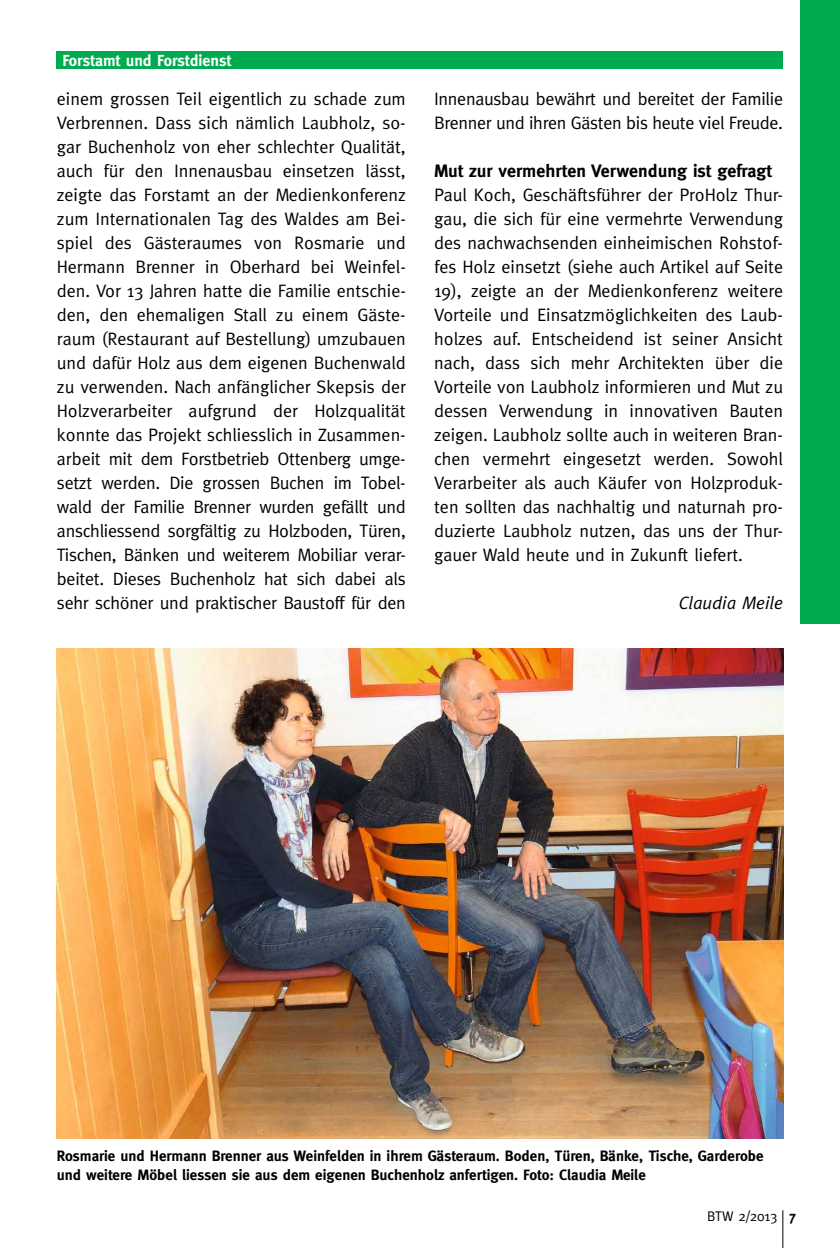
<style>
.page{position:relative;width:840px;height:1248px;background:#fff}
.page>*{position:absolute;margin:0;border:0;box-sizing:border-box;transform-origin:0 0}
.t1{font:18px/24px "Meta";letter-spacing:-.015em;color:#000;text-align:justify}
.t2{font:700 18px "Meta";color:#000}
.t3{font:italic 18px "Meta";color:#000}
.t4{font:700 16px "Meta";color:#fff}
.t5{font:700 15px/18px "Meta";color:#000}
.t6{font:14px "Meta";letter-spacing:-.01em;color:#000}
.s1{font-weight:700}
</style>
<div class="page">
<hr style="left:782px;top:1210px;width:1px;height:37px;background:#000">
<div style="left:799px;top:0;width:40px;height:624px;background:#00aa4e"></div>
<div style="left:57px;top:51px;width:725px;height:17px;background:#00aa4e"></div>
<img style="left:57px;top:648px;width:725px;height:490px">
<p class="t4" style="left:62px;top:51px;width:170px">Forstamt und Forstdienst</p>
<p class="t1" style="left:57px;top:86px;width:350px">einem grossen Teil eigentlich zu schade zum Verbrennen. Dass sich nämlich Laubholz, so&shy;gar Buchenholz von eher schlechter Qualität, auch für den Innenausbau einsetzen lässt, zeigte das Forstamt an der Medienkonferenz zum Internationalen Tag des Waldes am Bei&shy;spiel des Gästeraumes von Rosmarie und Hermann Brenner in Oberhard bei Weinfel&shy;den. Vor 13 Jahren hatte die Familie entschie&shy;den, den ehemaligen Stall zu einem Gäste&shy;raum (Restaurant auf Bestellung) umzubauen und dafür Holz aus dem eigenen Buchenwald zu verwenden. Nach anfänglicher Skepsis der Holzverarbeiter aufgrund der Holzqualität konnte das Projekt schliesslich in Zusammen&shy;arbeit mit dem Forstbetrieb Ottenberg umge&shy;setzt werden. Die grossen Buchen im Tobel&shy;wald der Familie Brenner wurden gefällt und anschliessend sorgfältig zu Holzboden, Türen, Tischen, Bänken und weiterem Mobiliar verar&shy;beitet. Dieses Buchenholz hat sich dabei als sehr schöner und praktischer Baustoff für den</p>
<p class="t1" style="left:434px;top:86px;width:350px">Innenausbau bewährt und bereitet der Familie<br>Brenner und ihren Gästen bis heute viel Freude.</p>
<p class="t2" style="left:434px;top:160px;width:339px">Mut zur vermehrten Verwendung ist gefragt</p>
<p class="t1" style="left:434px;top:182px;width:350px">Paul Koch, Geschäftsführer der ProHolz Thur&shy;gau, die sich für eine vermehrte Verwendung des nachwachsenden einheimischen Rohstof&shy;fes Holz einsetzt (siehe auch Artikel auf Seite 19), zeigte an der Medienkonferenz weitere Vorteile und Einsatzmöglichkeiten des Laub&shy;holzes auf. Entscheidend ist seiner Ansicht nach, dass sich mehr Architekten über die Vorteile von Laubholz informieren und Mut zu dessen Verwendung in innovativen Bauten zeigen. Laubholz sollte auch in weiteren Bran&shy;chen vermehrt eingesetzt werden. Sowohl Verarbeiter als auch Käufer von Holzproduk&shy;ten sollten das nachhaltig und naturnah pro&shy;duzierte Laubholz nutzen, das uns der Thur&shy;gauer Wald heute und in Zukunft liefert.</p>
<p class="t3" style="left:678px;top:592px;width:105px">Claudia Meile</p>
<p class="t5" style="left:57px;top:1147px;width:708px">Rosmarie und Hermann Brenner aus Weinfelden in ihrem Gästeraum. Boden, Türen, Bänke, Tische, Garderobe und weitere Möbel liessen sie aus dem eigenen Buchenholz anfertigen. Foto: Claudia Meile</p>
<p class="t6" style="left:706px;top:1208px;width:91px">BTW 2/2013 <span class="s1">7</span></p>
</div>
